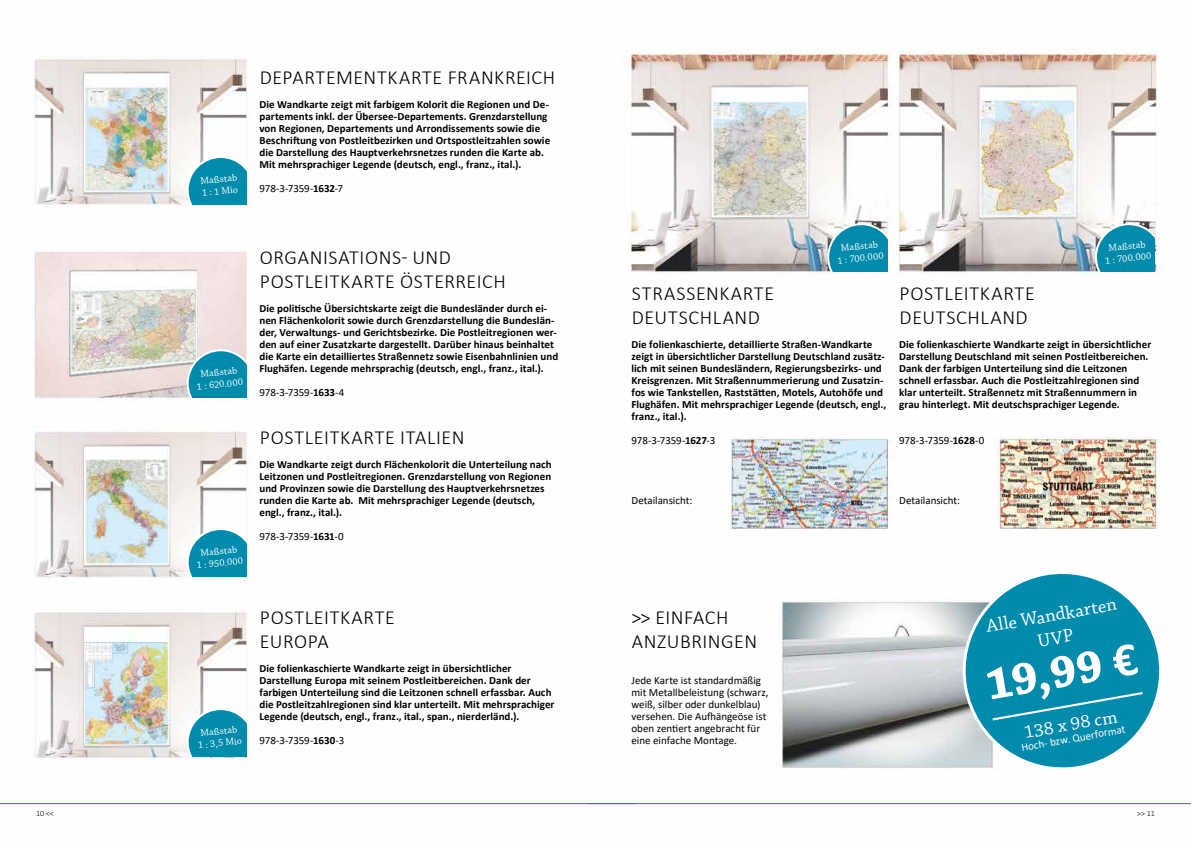
<style>
.page{position:relative;width:1191px;height:842px;background:#fff}
.page>*{position:absolute;margin:0;border:0;box-sizing:border-box;transform-origin:0 0}
.t1{font:700 47.7px "Chaparral Pro";color:#fff}
.t2{font:300 20px/24px "Calibri";letter-spacing:.03em;color:#000}
.t3{font:18.9px/23.1px "Chaparral Pro";color:#fff;text-align:center}
.t4{font:700 11px/12px "Calibri";color:#000}
.t5{font:11px/12px "Calibri";letter-spacing:-.005em;color:#000}
.t6{font:11px "Calibri";color:#fff}
.t7{font:10px/12px "Chaparral Pro";color:#fff;text-align:center}
.t8{font:300 8px "Calibri";color:#000}
.s1{font-weight:700}
.s2{font-family:"Calibri"}
</style>
<div class="page">
<img style="left:0;top:50px;width:1191px;height:755px">
<hr style="left:587px;top:803px;width:604px;height:1px;background:#008aab">
<hr style="left:0;top:803px;width:635px;height:1px;background:#008aab">
<svg style="left:187px;top:156px;width:60px;height:48px"></svg>
<svg style="left:187px;top:708px;width:60px;height:48px"></svg>
<svg style="left:187px;top:349px;width:60px;height:48px;background:#2d9cb6"></svg>
<svg style="left:187px;top:528px;width:60px;height:48px"></svg>
<svg style="left:827px;top:223px;width:60px;height:48px;background:#2b9ab4"></svg>
<svg style="left:1095px;top:223px;width:60px;height:48px;background:#2b9ab4"></svg>
<svg style="left:956px;top:564px;width:212px;height:213px"></svg>
<svg style="left:990px;top:691px;width:155px;height:31px;background:#1091b0"></svg>
<p class="t7" style="left:200px;top:175px;width:39px;text-align:left;rotate:-6deg">Maßstab<br>1 : 1 Mio</p>
<h2 class="t2" style="left:260px;top:65px;width:297px">DEPARTEMENTKARTE FRANKREICH</h2>
<p class="t4" style="left:259px;top:98px;width:292px">Die Wandkarte zeigt mit farbigem Kolorit die Regionen und De&shy;partements inkl. der Übersee-Departements. Grenzdarstellung von Regionen, Departements und Arrondissements sowie die Beschriftung von Postleitbezirken und Ortspostleitzahlen sowie die Darstellung des Hauptverkehrsnetzes runden die Karte ab.<br>Mit mehrsprachiger Legende (deutsch, engl., franz., ital.).</p>
<p class="t5" style="left:259px;top:182px;width:85px">978-3-7359-<span class="s1">1632</span>-7</p>
<p class="t7" style="left:195px;top:369px;width:48px;rotate:-6deg">Maßstab<br>1 : 620.000</p>
<p class="t7" style="left:195px;top:548px;width:48px;rotate:-6deg">Maßstab<br>1 : 950.000</p>
<h2 class="t2" style="left:260px;top:245px;width:247px">ORGANISATIONS- UND<br>POSTLEITKARTE ÖSTERREICH</h2>
<p class="t4" style="left:259px;top:302px;width:300px">Die politische Übersichtskarte zeigt die Bundesländer durch ei&shy;nen Flächenkolorit sowie durch Grenzdarstellung die Bundeslän&shy;der, Verwaltungs- und Gerichtsbezirke. Die Postleitregionen wer&shy;den auf einer Zusatzkarte dargestellt. Darüber hinaus beinhaltet die Karte ein detailliertes Straßennetz sowie Eisenbahnlinien und Flughäfen. Legende mehrsprachig (deutsch, engl., franz., ital.).</p>
<p class="t5" style="left:259px;top:386px;width:87px">978-3-7359-<span class="s1">1633</span>-4</p>
<h2 class="t2" style="left:260px;top:425px;width:206px">POSTLEITKARTE ITALIEN</h2>
<p class="t4" style="left:259px;top:458px;width:294px">Die Wandkarte zeigt durch Flächenkolorit die Unterteilung nach Leitzonen und Postleitregionen. Grenzdarstellung von Regionen und Provinzen sowie die Darstellung des Hauptverkehrsnetzes runden die Karte ab. Mit mehrsprachiger Legende (deutsch, engl., franz., ital.).</p>
<p class="t5" style="left:259px;top:530px;width:86px">978-3-7359-<span class="s1">1631</span>-0</p>
<p class="t7" style="left:196px;top:728px;width:46px;rotate:-6deg">Maßstab<br>1 : 3,5 Mio</p>
<h2 class="t2" style="left:260px;top:605px;width:137px">POSTLEITKARTE<br>EUROPA</h2>
<p class="t4" style="left:259px;top:662px;width:296px">Die folienkaschierte Wandkarte zeigt in übersichtlicher Darstellung Europa mit seinem Postleitbereichen. Dank der farbigen Unterteilung sind die Leitzonen schnell erfassbar. Auch die Postleitzahlregionen sind klar unterteilt. Mit mehrsprachiger Legende (deutsch, engl., franz., ital., span., nierderländ.).</p>
<p class="t5" style="left:259px;top:734px;width:86px">978-3-7359-<span class="s1">1630</span>-3</p>
<p class="t7" style="left:835px;top:243px;width:48px;rotate:-6deg">Maßstab<br>1 : 700.000</p>
<p class="t7" style="left:1103px;top:243px;width:48px;rotate:-6deg">Maßstab<br>1 : 700.000</p>
<h2 class="t2" style="left:632px;top:281px;width:144px">STRASSENKARTE<br>DEUTSCHLAND</h2>
<p class="t4" style="left:631px;top:338px;width:256px">Die folienkaschierte, detaillierte Straßen-Wandkarte zeigt in übersichtlicher Darstellung Deutschland zusätz&shy;lich mit seinen Bundesländern, Regierungsbezirks- und Kreisgrenzen. Mit Straßennummerierung und Zusatzin&shy;fos wie Tankstellen, Raststätten, Motels, Autohöfe und Flughäfen. Mit mehrsprachiger Legende (deutsch, engl., franz., ital.).</p>
<p class="t5" style="left:631px;top:434px;width:85px">978-3-7359-<span class="s1">1627</span>-3</p>
<h2 class="t2" style="left:899px;top:281px;width:137px">POSTLEITKARTE<br>DEUTSCHLAND</h2>
<p class="t4" style="left:899px;top:338px;width:253px">Die folienkaschierte Wandkarte zeigt in übersichtlicher Darstellung Deutschland mit seinen Postleitbereichen.<br>Dank der farbigen Unterteilung sind die Leitzonen schnell erfassbar. Auch die Postleitzahlregionen sind klar unterteilt. Straßennetz mit Straßennummern in grau hinterlegt. Mit deutschsprachiger Legende.</p>
<p class="t5" style="left:899px;top:434px;width:87px">978-3-7359-<span class="s1">1628</span>-0</p>
<p class="t5" style="left:631px;top:494px;width:62px">Detailansicht:</p>
<p class="t5" style="left:899px;top:494px;width:62px">Detailansicht:</p>
<h2 class="t2" style="left:631px;top:605px;width:127px">&gt;&gt; EINFACH<br>ANZUBRINGEN</h2>
<p class="t5" style="left:631px;top:674px;width:138px">Jede Karte ist standardmäßig mit Metallbeleistung (schwarz, weiß, silber oder dunkelblau) versehen. Die Aufhängeöse ist oben zentiert angebracht für eine einfache Montage.</p>
<h3 class="t3" style="left:984px;top:616px;width:133px;rotate:-10deg">Alle Wandkarten<br>UVP</h3>
<h1 class="t1" style="left:981px;top:657px;width:154px;rotate:-10deg">19,99 <span class="s2">€</span></h1>
<h3 class="t3" style="left:1022px;top:722px;width:96px;rotate:-10deg">138 x 98 cm</h3>
<p class="t6" style="left:1020px;top:740px;width:107px;rotate:-10deg">Hoch- bzw. Querformat</p>
<p class="t8" style="left:36px;top:808px;width:19px">10 &lt;&lt;</p>
<p class="t8" style="left:1137px;top:808px;width:19px">&gt;&gt; 11</p>
</div>
